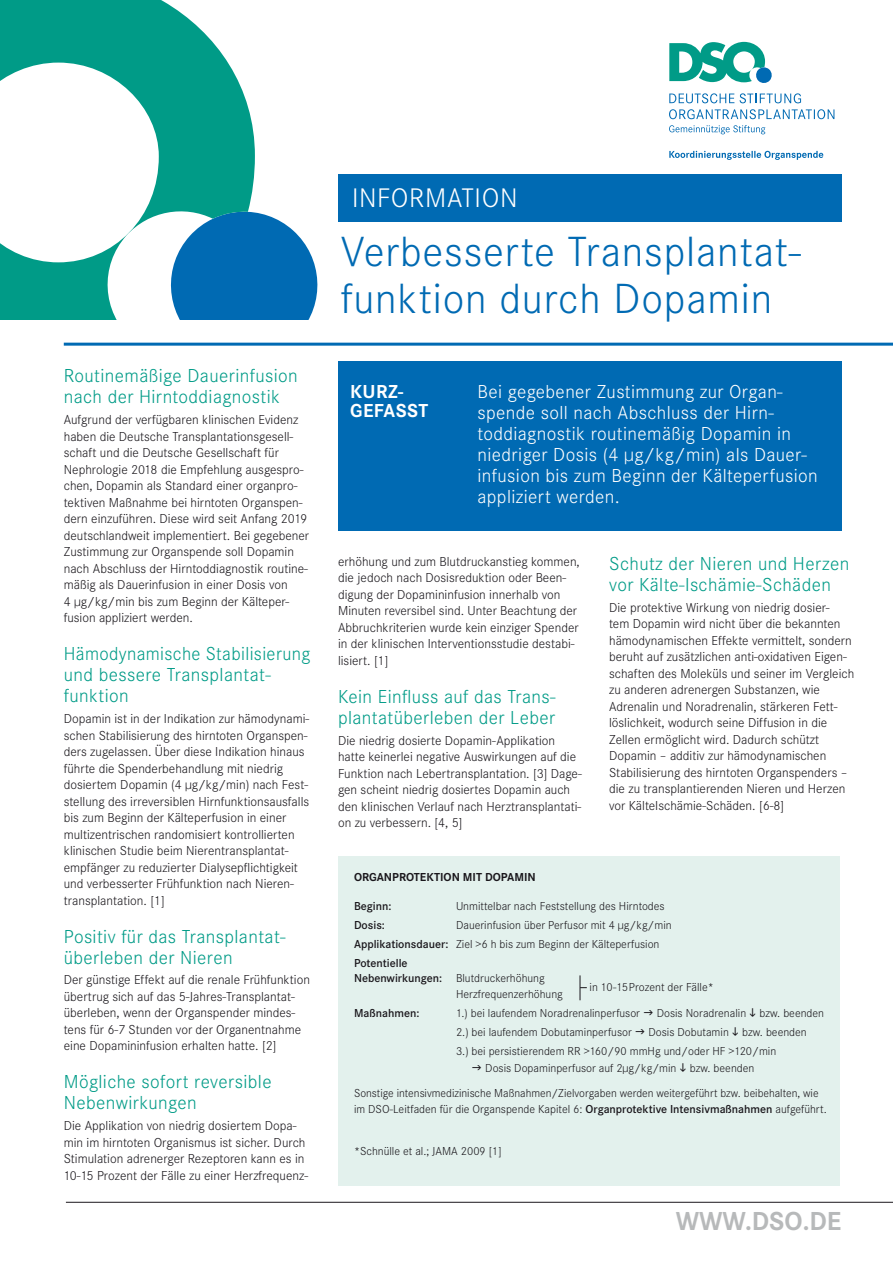
<style>
.page{position:relative;width:893px;height:1263px;background:#fff}
.page>*{position:absolute;margin:0;border:0;box-sizing:border-box;transform-origin:0 0}
.t1{font:300 43.8px/46.8px "Corporate S";letter-spacing:.02em;color:#006ab3}
.t2{font:300 27.9px "Corporate S";letter-spacing:.02em;color:#fff}
.t3{font:700 27px "Corporate S";color:#b7b9ba}
.t4{font:300 19.5px/21px "Corporate S";letter-spacing:.02em;color:#009b87}
.t5{font:300 19.5px/21px "Corporate S";letter-spacing:.02em;color:#fff}
.t6{font:700 19.5px/19.5px "Corporate S";letter-spacing:.02em;color:#fff}
.t7{font:300 13.5px/16.5px "Corporate S";color:#1a171c}
.t8{font:300 12px/19px "Corporate S";color:#1a171c}
.t9{font:700 12px "Corporate S";color:#1a171c}
.t10{font:600 12px "Corporate S";color:#1a171c}
.s1{font-weight:600}
</style>
<div class="page">
<svg style="left:255px;top:212px;width:62px;height:108px"></svg>
<svg style="left:0;top:0;width:255px;height:320px"></svg>
<hr style="left:64px;top:343px;width:829px;height:3px;background:#006ab3">
<div style="left:338px;top:361px;width:503px;height:169px;background:#006ab3"></div>
<div style="left:338px;top:857px;width:502px;height:329px;background:#e3f1ed"></div>
<div style="left:338px;top:174px;width:503px;height:48px;background:#006ab3"></div>
<svg style="left:580px;top:975px;width:7px;height:25px"></svg>
<hr style="left:66px;top:1202px;width:827px;height:1px;background:#1a171c">
<svg style="left:669px;top:42px;width:103px;height:41px"></svg>
<svg style="left:669px;top:109px;width:165px;height:10px"></svg>
<svg style="left:669px;top:125px;width:96px;height:9px"></svg>
<svg style="left:669px;top:151px;width:154px;height:9px"></svg>
<svg style="left:669px;top:93px;width:65px;height:10px"></svg>
<svg style="left:740px;top:93px;width:61px;height:10px"></svg>
<h3 class="t4" style="left:64px;top:366px;width:235px">Routinemäßige Dauerinfusion nach der Hirntoddiagnostik</h3>
<p class="t7" style="left:64px;top:412px;width:247px">Aufgrund der verfügbaren klinischen Evidenz haben die Deutsche Transplantationsgesell&shy;schaft und die Deutsche Gesellschaft für Nephrologie 2018 die Empfehlung ausgespro&shy;chen, Dopamin als Standard einer organpro&shy;tektiven Maßnahme bei hirntoten Organspen&shy;dern einzuführen. Diese wird seit Anfang 2019 deutschlandweit implementiert. Bei gegebener Zustimmung zur Organspende soll Dopamin nach Abschluss der Hirntoddiagnostik routine&shy;mäßig als Dauerinfusion in einer Dosis von<br>4 µg/kg/min bis zum Beginn der Kälteper&shy;fusion appliziert werden.</p>
<h3 class="t4" style="left:64px;top:643px;width:248px">Hämodynamische Stabilisierung und bessere Transplantat&shy;funktion</h3>
<p class="t7" style="left:64px;top:710px;width:247px">Dopamin ist in der Indikation zur hämodynami&shy;schen Stabilisierung des hirntoten Organspen&shy;ders zugelassen. Über diese Indikation hinaus führte die Spenderbehandlung mit niedrig dosiertem Dopamin (4 µg/kg/min) nach Fest&shy;stellung des irreversiblen Hirnfunktionsausfalls bis zum Beginn der Kälteperfusion in einer multizentrischen randomisiert kontrollierten klinischen Studie beim Nierentransplantat&shy;empfänger zu reduzierter Dialysepflichtigkeit und verbesserter Frühfunktion nach Nieren&shy;transplantation. [1]</p>
<h3 class="t4" style="left:64px;top:926px;width:223px">Positiv für das Transplantat&shy;überleben der Nieren</h3>
<p class="t7" style="left:64px;top:972px;width:248px">Der günstige Effekt auf die renale Frühfunktion übertrug sich auf das 5-Jahres-Transplantat&shy;überleben, wenn der Organspender mindes&shy;tens für 6-7 Stunden vor der Organentnahme eine Dopamininfusion erhalten hatte. [2]</p>
<h3 class="t4" style="left:64px;top:1071px;width:209px">Mögliche sofort reversible<br>Nebenwirkungen</h3>
<p class="t7" style="left:64px;top:1117px;width:246px">Die Applikation von niedrig dosiertem Dopa&shy;min im hirntoten Organismus ist sicher. Durch Stimulation adrenerger Rezeptoren kann es in 10-15 Prozent der Fälle zu einer Herzfrequenz-</p>
<h2 class="t2" style="left:352px;top:182px;width:167px">INFORMATION</h2>
<h1 class="t1" style="left:341px;top:229px;width:462px">Verbesserte Transplantat&shy;funktion durch Dopamin</h1>
<h3 class="t6" style="left:350px;top:382px;width:80px">KURZ-<br>GEFASST</h3>
<h3 class="t5" style="left:477px;top:382px;width:342px">Bei gegebener Zustimmung zur Organ&shy;spende soll nach Abschluss der Hirn&shy;toddiagnostik routinemäßig Dopamin in niedriger Dosis (4 µg/kg/min) als Dauer&shy;infusion bis zum Beginn der Kälteperfusion appliziert werden.</h3>
<p class="t7" style="left:338px;top:553px;width:243px">erhöhung und zum Blutdruckanstieg kommen, die jedoch nach Dosisreduktion oder Been&shy;digung der Dopamininfusion innerhalb von Minuten reversibel sind. Unter Beachtung der Abbruchkriterien wurde kein einziger Spender in der klinischen Interventionsstudie destabi&shy;lisiert. [1]</p>
<h3 class="t4" style="left:338px;top:686px;width:219px">Kein Einfluss auf das Trans&shy;plantatüberleben der Leber</h3>
<p class="t7" style="left:338px;top:732px;width:245px">Die niedrig dosierte Dopamin-Applikation hatte keinerlei negative Auswirkungen auf die Funktion nach Lebertransplantation. [3] Dage&shy;gen scheint niedrig dosiertes Dopamin auch den klinischen Verlauf nach Herztransplantati&shy;on zu verbessern. [4, 5]</p>
<h3 class="t4" style="left:609px;top:553px;width:242px">Schutz der Nieren und Herzen vor Kälte-Ischämie-Schäden</h3>
<p class="t7" style="left:609px;top:599px;width:247px">Die protektive Wirkung von niedrig dosier-<br>tem Dopamin wird nicht über die bekannten hämodynamischen Effekte vermittelt, sondern beruht auf zusätzlichen anti-oxidativen Eigen&shy;schaften des Moleküls und seiner im Vergleich zu anderen adrenergen Substanzen, wie Adrenalin und Noradrenalin, stärkeren Fett&shy;löslichkeit, wodurch seine Diffusion in die Zellen ermöglicht wird. Dadurch schützt Dopamin – additiv zur hämodynamischen Stabilisierung des hirntoten Organspenders – die zu transplantierenden Nieren und Herzen vor KälteIschämie-Schäden. [6-8]</p>
<p class="t9" style="left:354px;top:870px;width:183px">ORGANPROTEKTION MIT DOPAMIN</p>
<p class="t10" style="left:354px;top:899px;width:39px">Beginn:</p>
<p class="t8" style="left:456px;top:897px;width:210px">Unmittelbar nach Feststellung des Hirntodes</p>
<p class="t10" style="left:354px;top:918px;width:32px">Dosis:</p>
<p class="t8" style="left:354px;top:916px;width:319px;text-indent:102px">Dauerinfusion über Perfusor mit 4 µg/kg/min<br><span class="s1">Applikationsdauer:</span> Ziel &gt;6 h bis zum Beginn der Kälteperfusion<br><span class="s1">Potentielle</span></p>
<p class="t8" style="left:456px;top:970px;width:108px;line-height:16.5px;text-indent:-102px"><span class="s1">Nebenwirkungen:</span> Blutdruckerhöhung<br>Herzfrequenzerhöhung</p>
<p class="t8" style="left:589px;top:977px;width:126px">in 10-15Prozent der Fälle*</p>
<p class="t10" style="left:354px;top:1006px;width:67px">Maßnahmen:</p>
<p class="t8" style="left:456px;top:1004px;width:185px">1.) bei laufendem Noradrenalinperfusor</p>
<p class="t8" style="left:657px;top:1004px;width:169px">Dosis Noradrenalin bzw. beenden</p>
<p class="t8" style="left:456px;top:1023px;width:177px">2.) bei laufendem Dobutaminperfusor</p>
<p class="t8" style="left:456px;top:1023px;width:352px;text-indent:192px">Dosis Dobutamin bzw. beenden<br>3.) bei persistierendem RR &gt;160/90 mmHg und/oder HF &gt;120/min</p>
<p class="t8" style="left:354px;top:1055px;width:466px;line-height:24.9px;text-indent:131px">Dosis Dopaminperfusor auf 2µg/kg/min bzw. beenden<br>Sonstige intensivmedizinische Maßnahmen/Zielvorgaben werden weitergeführt bzw. beibehalten, wie</p>
<p class="t8" style="left:354px;top:1100px;width:474px">im DSO-Leitfaden für die Organspende Kapitel 6: <span class="s1">Organprotektive Intensivmaßnahmen</span> aufgeführt.</p>
<p class="t8" style="left:354px;top:1142px;width:149px">*Schnülle et al.; JAMA 2009 [1]</p>
<h3 class="t3" style="left:676px;top:1205px;width:167px">WWW.DSO.DE</h3>
</div>
